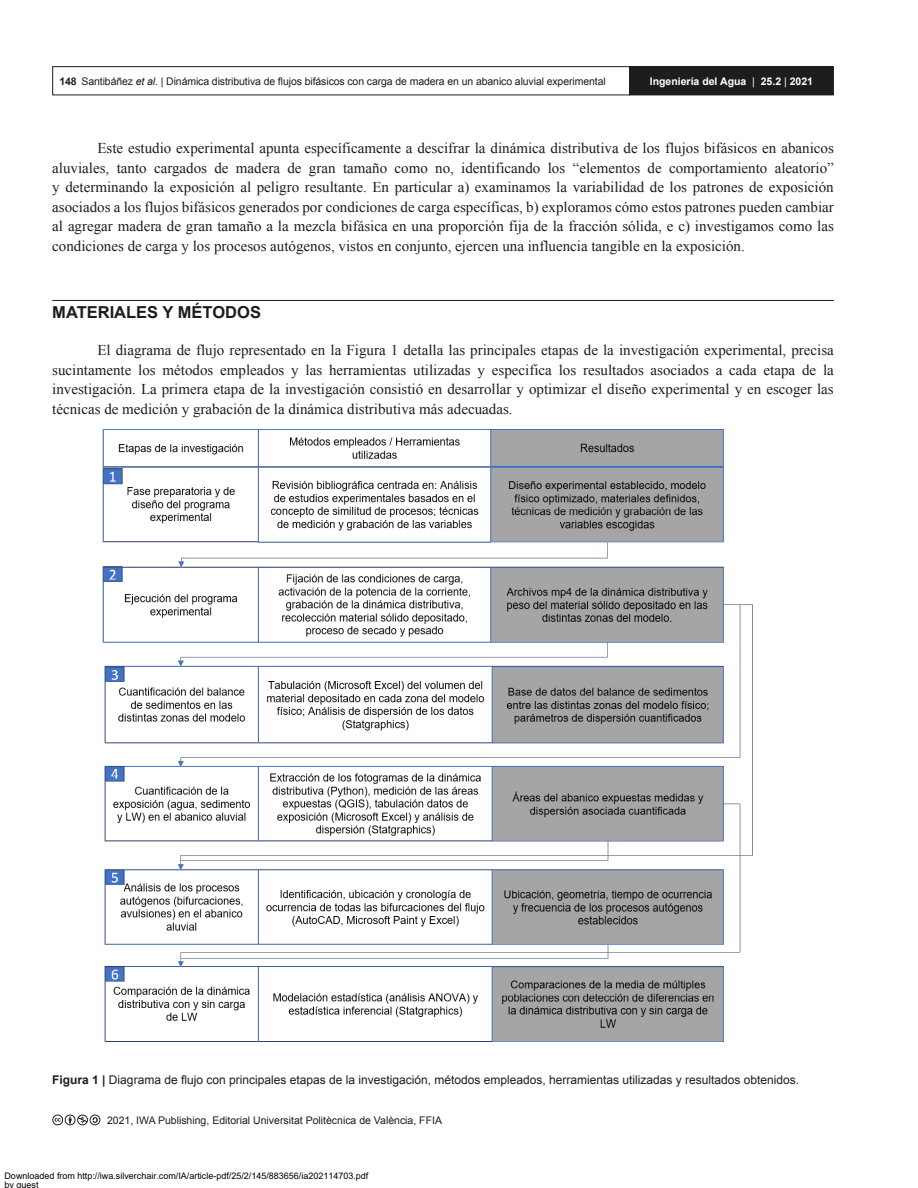
<style>
.page{position:relative;width:918px;height:1188px;background:#fff}
.page>*{position:absolute;margin:0;border:0;box-sizing:border-box;transform-origin:0 0}
.t1{font:700 16.5px "Arial";color:#1d1d1b}
.t2{font:15px/19.5px "Times New Roman";color:#1d1d1b;text-align:justify}
.t3{font:12px "Arial";color:#1d1d1b}
.t4{font:10.5px "Arial";letter-spacing:-.01em;color:#1d1d1b}
.t5{font:700 10.5px "Arial";color:#fff}
.t6{font:9px/9px "Arial";color:#000}
.s1{font-weight:700}
.s2{font-style:italic}
.s3{font-weight:400}
</style>
<div class="page">
<div style="left:52px;top:66px;width:578px;height:29px;border:1px solid #1d1d1b"></div>
<div style="left:630px;top:67px;width:203px;height:28px;background:#1d1d1b"></div>
<div style="left:629px;top:66px;width:205px;height:29px;border:1px solid #1d1d1b"></div>
<svg style="left:52px;top:1115px;width:48px;height:10px"></svg>
<hr style="left:52px;top:300px;width:782px;height:1px;background:#1d1d1b">
<img style="left:102px;top:430px;width:651px;height:611px">
<p class="t4" style="left:59px;top:74px;width:548px"><span class="s1">148</span> Santibáñez <span class="s2">et al</span>. | Dinámica distributiva de flujos bifásicos con carga de madera en un abanico aluvial experimental</p>
<p class="t5" style="left:650px;top:74px;width:165px">Ingeniería del Agua <span class="s3">|</span> 25.2 <span class="s3">|</span> 2021</p>
<p class="t2" style="left:52px;top:138px;width:783px;text-indent:45px">Este estudio experimental apunta específicamente a descifrar la dinámica distributiva de los flujos bifásicos en abanicos aluviales, tanto cargados de madera de gran tamaño como no, identificando los “elementos de comportamiento aleatorio” y determinando la exposición al peligro resultante. En particular a) examinamos la variabilidad de los patrones de exposición asociados a los flujos bifásicos generados por condiciones de carga específicas, b) exploramos cómo estos patrones pueden cambiar al agregar madera de gran tamaño a la mezcla bifásica en una proporción fija de la fracción sólida, e c) investigamos como las condiciones de carga y los procesos autógenos, vistos en conjunto, ejercen una influencia tangible en la exposición.</p>
<p class="t1" style="left:52px;top:301px;width:210px">MATERIALES Y MÉTODOS</p>
<p class="t2" style="left:52px;top:340px;width:783px;text-indent:45px">El diagrama de flujo representado en la Figura 1 detalla las principales etapas de la investigación experimental, precisa sucintamente los métodos empleados y las herramientas utilizadas y especifica los resultados asociados a cada etapa de la investigación. La primera etapa de la investigación consistió en desarrollar y optimizar el diseño experimental y en escoger las técnicas de medición y grabación de la dinámica distributiva más adecuadas.</p>
<p class="t3" style="left:52px;top:1072px;width:748px"><span class="s1">Figura 1 |</span> Diagrama de flujo con principales etapas de la investigación, métodos empleados, herramientas utilizadas y resultados obtenidos.</p>
<p class="t4" style="left:107px;top:1113px;width:336px">2021, IWA Publishing, Editorial Universitat Politècnica de València, FFIA</p>
<p class="t6" style="left:4px;top:1172px;width:365px">Downloaded from http://iwa.silverchair.com/IA/article-pdf/25/2/145/883656/ia202114703.pdf by guest</p>
</div>
